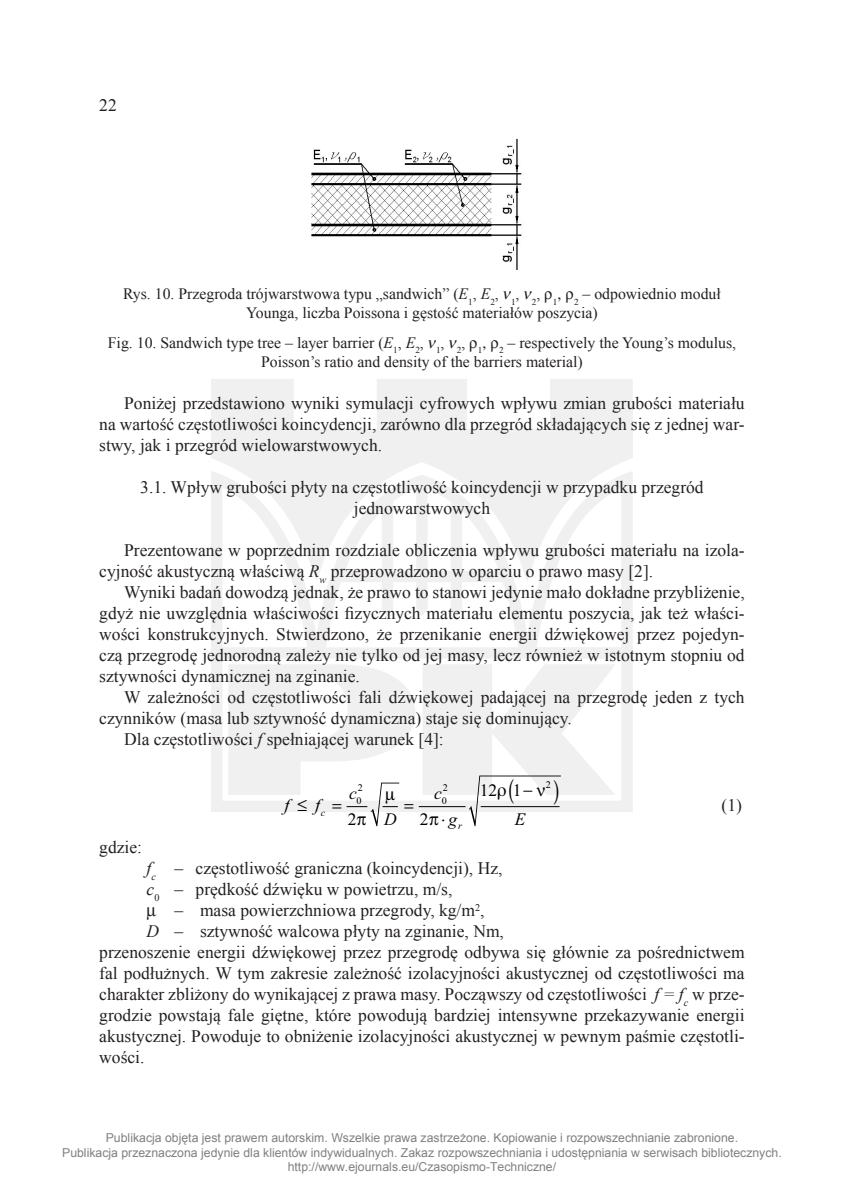
<style>
.page{position:relative;width:844px;height:1191px;background:#fff}
.page>*{position:absolute;margin:0;border:0;box-sizing:border-box;transform-origin:0 0}
.tekst_cz{font:17.5px/21px "Times New Roman";color:#231f20;text-align:justify}
.wiersz_cz{font:17.5px "Times New Roman";color:#231f20}
.tytuł_rozdz__1{font:17.5px/21px "Times New Roman";color:#231f20;text-align:center}
.t1{font:italic 17.5px/25.4px "Times New Roman";color:#000}
.t2{font:17.5px "Times New Roman";color:#000}
.równanie_cz{font:17.5px "Times New Roman";color:#231f20}
.ryc__cz{font:15.75px/18.9px "Times New Roman";color:#231f20}
.t3{font:12.25px/14.7px "Arial";color:#808080;text-align:center}
.t4{font:10.15px "Times New Roman";color:#000}
.t5{font:italic 10.15px "Times New Roman";color:#000}
.s1{font-style:italic}
</style>
<div class="page">
<svg style="left:211px;top:379px;width:421px;height:433px;fill:#eff0ef"></svg>
<img style="left:311px;top:138px;width:211px;height:131px">
<hr style="left:418px;top:806px;width:47px;height:1px;background:#000">
<svg style="left:332px;top:782px;width:81px;height:44px"></svg>
<svg style="left:468px;top:775px;width:92px;height:51px"></svg>
<svg style="left:298px;top:800px;width:9px;height:11px"></svg>
<p class="tekst_cz" style="left:99px;top:95px;width:19px">22</p>
<p class="ryc__cz" style="left:123px;top:284px;width:418px">Rys. 10. Przegroda trójwarstwowa typu „sandwich” (<span class="s1">E</span><sub>1</sub>, <span class="s1">E</span><sub>2</sub>, , ,</p>
<p class="ryc__cz" style="left:246px;top:284px;width:476px;text-indent:336px">– odpowiednio moduł<br>Younga, liczba Poissona i gęstość materiałów poszycia)</p>
<p class="ryc__cz" style="left:108px;top:333px;width:359px">Fig. 10. Sandwich type tree – layer barrier (<span class="s1">E</span><sub>1</sub>, <span class="s1">E</span><sub>2</sub>, , ,</p>
<p class="ryc__cz" style="left:261px;top:333px;width:476px;text-indent:246px">– respectively the Young’s modulus,<br>Poisson’s ratio and density of the barriers material)</p>
<p class="tekst_cz" style="left:99px;top:392px;width:646px;text-indent:25px">Poniżej przedstawiono wyniki symulacji cyfrowych wpływu zmian grubości materiału na wartość częstotliwości koincydencji, zarówno dla przegród składających się z jednej war&shy;stwy, jak i przegród wielowarstwowych.</p>
<p class="tytuł_rozdz__1" style="left:140px;top:476px;width:564px">3.1. Wpływ grubości płyty na częstotliwość koincydencji w przypadku przegród jednowarstwowych</p>
<p class="tekst_cz" style="left:99px;top:539px;width:646px;text-indent:25px">Prezentowane w poprzednim rozdziale obliczenia wpływu grubości materiału na izola&shy;cyjność akustyczną właściwą <span class="s1">R</span><sub>w</sub> przeprowadzono w oparciu o prawo masy [2].</p>
<p class="tekst_cz" style="left:99px;top:581px;width:646px;text-indent:25px">Wyniki badań dowodzą jednak, że prawo to stanowi jedynie mało dokładne przybliżenie, gdyż nie uwzględnia właściwości fizycznych materiału elementu poszycia, jak też właści&shy;wości konstrukcyjnych. Stwierdzono, że przenikanie energii dźwiękowej przez pojedyn&shy;czą przegrodę jednorodną zależy nie tylko od jej masy, lecz również w istotnym stopniu od sztywności dynamicznej na zginanie.</p>
<p class="tekst_cz" style="left:99px;top:686px;width:646px;text-indent:25px">W zależności od częstotliwości fali dźwiękowej padającej na przegrodę jeden z tych czynników (masa lub sztywność dynamiczna) staje się dominujący.</p>
<p class="tekst_cz" style="left:124px;top:728px;width:321px">Dla częstotliwości <span class="s1">f</span> spełniającej warunek [4]:</p>
<p class="wiersz_cz" style="left:99px;top:835px;width:44px">gdzie:</p>
<p class="t1" style="left:284px;top:792px;width:6px">f</p>
<p class="t1" style="left:315px;top:792px;width:6px">f</p>
<p class="t5" style="left:321px;top:805px;width:6px">c</p>
<p class="t4" style="left:443px;top:781px;width:7px">2</p>
<p class="t4" style="left:545px;top:778px;width:7px">2</p>
<p class="t2" style="left:480px;top:778px;width:54px">12 1−</p>
<p class="t4" style="left:358px;top:781px;width:7px">2</p>
<p class="t1" style="left:349px;top:780px;width:9px">c</p>
<p class="t1" style="left:441px;top:780px;width:18px;text-indent:-7px">c ⋅g</p>
<p class="t4" style="left:356px;top:793px;width:7px">0</p>
<p class="t4" style="left:441px;top:793px;width:7px">0</p>
<p class="t2" style="left:347px;top:807px;width:10px">2</p>
<p class="t2" style="left:420px;top:807px;width:10px">2</p>
<p class="t1" style="left:514px;top:806px;width:12px">E</p>
<p class="t1" style="left:384px;top:806px;width:14px">D</p>
<p class="t5" style="left:458px;top:819px;width:5px">r</p>
<p class="równanie_cz" style="left:721px;top:793px;width:22px">(1)</p>
<p class="wiersz_cz" style="left:146px;top:856px;width:357px"><span class="s1">f</span><sub>c</sub> – częstotliwość graniczna (koincydencji), Hz,</p>
<p class="wiersz_cz" style="left:146px;top:877px;width:307px"><span class="s1">c</span><sub>0</sub> – prędkość dźwięku w powietrzu, m/s,</p>
<p class="wiersz_cz" style="left:174px;top:898px;width:311px">– masa powierzchniowa przegrody, kg/m<sup>2</sup>,</p>
<p class="wiersz_cz" style="left:146px;top:919px;width:359px"><span class="s1">D</span> – sztywność walcowa płyty na zginanie, Nm,</p>
<p class="tekst_cz" style="left:99px;top:941px;width:646px">przenoszenie energii dźwiękowej przez przegrodę odbywa się głównie za pośrednictwem fal podłużnych. W tym zakresie zależność izolacyjności akustycznej od częstotliwości ma charakter zbliżony do wynikającej z prawa masy. Począwszy od częstotliwości <span class="s1">f = f</span><sub>c</sub> w prze&shy;grodzie powstają fale giętne, które powodują bardziej intensywne przekazywanie energii akustycznej. Powoduje to obniżenie izolacyjności akustycznej w pewnym paśmie częstotli&shy;wości.</p>
<p class="t3" style="left:62px;top:1130px;width:721px">Publikacja objęta jest prawem autorskim. Wszelkie prawa zastrzeżone. Kopiowanie i rozpowszechnianie zabronione.<br>Publikacja przeznaczona jedynie dla klientów indywidualnych. Zakaz rozpowszechniania i udostępniania w serwisach bibliotecznych. http://www.ejournals.eu/Czasopismo-Techniczne/</p>
</div>
